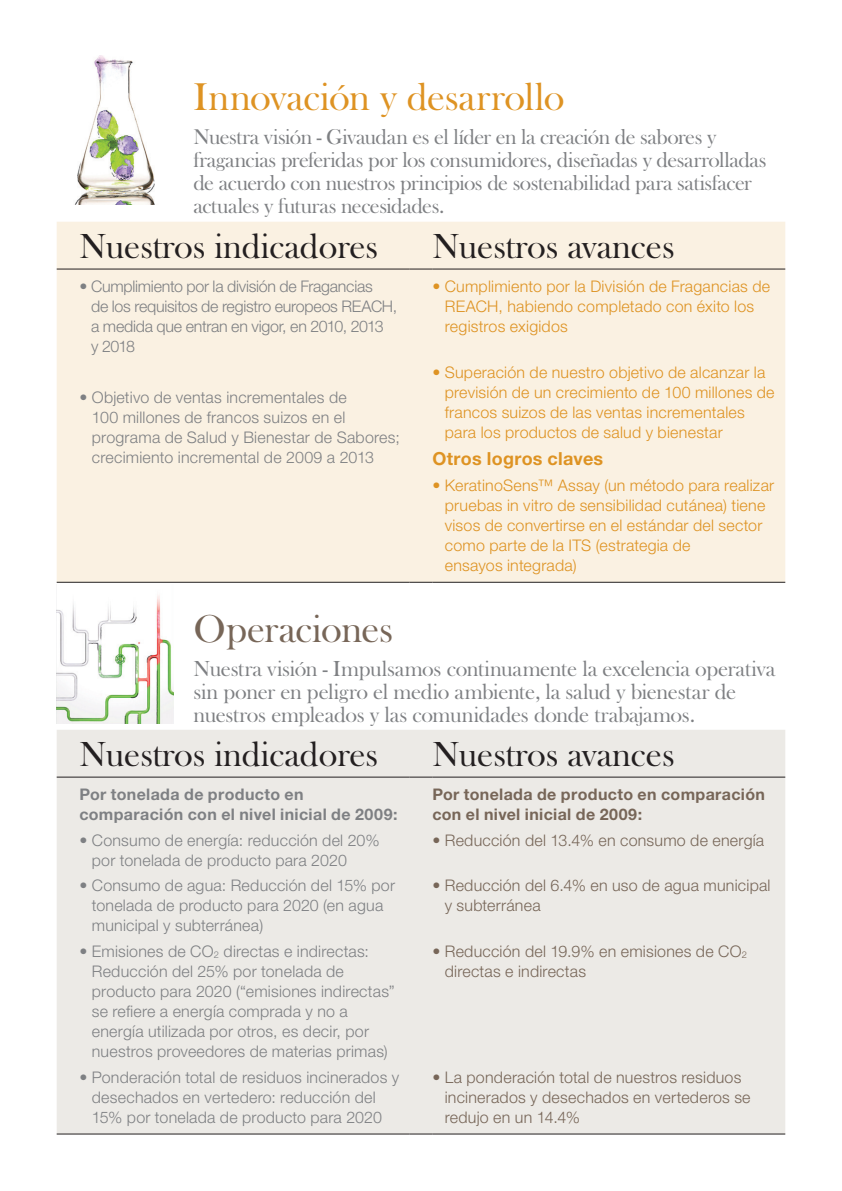
<style>
.page{position:relative;width:842px;height:1191px;background:#fff}
.page>*{position:absolute;margin:0;border:0;box-sizing:border-box;transform-origin:0 0}
.t1{font:40px "Baskerville Old Face EF";letter-spacing:-.01em;color:#de9323}
.t2{font:40px "Baskerville Old Face EF";letter-spacing:-.005em;color:#776658}
.Quote3{font:36px "Baskerville Old Face EF";color:#231f20}
.Heading1_PageTitle{font:22.4px/23px "Baskerville Old Face EF";letter-spacing:-.015em;color:#7e8083}
.Heading6{font:22px/23px "Baskerville Old Face EF";letter-spacing:-.025em;color:#7e8083}
.Heading4{font:700 18px "Helvetica Neue LT Std";letter-spacing:.015em;color:#de9323}
.Bullets{font:300 16px/20px "Helvetica Neue LT Std";letter-spacing:.015em;color:#7e8083}
.Bullets-2{font:300 16px/20px "Helvetica Neue LT Std";letter-spacing:.015em;color:#de9323}
.Bullets-3{font:300 16px/20px "Helvetica Neue LT Std";letter-spacing:.015em;color:#776658}
.Bullets-4{font:300 16px/20px "Helvetica Neue LT Std";letter-spacing:-.015em;color:#7e8083}
.BodyBold2{font:700 16px/20px "Helvetica Neue LT Std";letter-spacing:.02em;color:#7e8083}
.BodyBold2-2{font:700 16px/20px "Helvetica Neue LT Std";letter-spacing:.02em;color:#776658}
</style>
<div class="page">
<img style="left:75px;top:55px;width:80px;height:149px">
<div style="left:57px;top:222px;width:728px;height:360px;background:#faf1e2"></div>
<hr style="left:432px;top:582px;width:353px;height:1px;background:#231f20">
<hr style="left:432px;top:269px;width:353px;height:1px;background:#231f20">
<hr style="left:57px;top:269px;width:353px;height:1px;background:#231f20">
<svg style="left:410px;top:269px;width:22px;height:1px"></svg>
<hr style="left:57px;top:582px;width:353px;height:1px;background:#231f20">
<svg style="left:410px;top:582px;width:22px;height:1px"></svg>
<div style="left:57px;top:730px;width:728px;height:403px;background:#eceae6"></div>
<hr style="left:57px;top:1133px;width:353px;height:1px;background:#231f20">
<svg style="left:410px;top:1133px;width:22px;height:1px"></svg>
<hr style="left:432px;top:1133px;width:353px;height:1px;background:#231f20">
<hr style="left:57px;top:776px;width:353px;height:1px;background:#231f20">
<svg style="left:410px;top:776px;width:22px;height:1px"></svg>
<hr style="left:432px;top:776px;width:353px;height:1px;background:#231f20">
<img style="left:57px;top:595px;width:116px;height:128px">
<p class="t1" style="left:193px;top:74px;width:372px">Innovación y desarrollo</p>
<p class="Heading6" style="left:193px;top:125px;width:575px">Nuestra visión - Givaudan es el líder en la creación de sabores y fragancias preferidas por los consumidores, diseñadas y desarrolladas de acuerdo con nuestros principios de sostenabilidad para satisfacer actuales y futuras necesidades.</p>
<p class="Quote3" style="left:79px;top:226px;width:300px">Nuestros indicadores</p>
<p class="Quote3" style="left:432px;top:226px;width:244px">Nuestros avances</p>
<p class="Bullets-4" style="left:91px;top:276px;width:308px;text-indent:-12px">• Cumplimiento por la división de Fragancias<br>de los requisitos de registro europeos REACH, a medida que entran en vigor, en 2010, 2013<br>y 2018</p>
<p class="Bullets" style="left:92px;top:387px;width:309px;text-indent:-12px">• Objetivo de ventas incrementales de<br>100 millones de francos suizos en el programa de Salud y Bienestar de Sabores; crecimiento incremental de 2009 a 2013</p>
<p class="Bullets-2" style="left:445px;top:276px;width:327px;text-indent:-12px">• Cumplimiento por la División de Fragancias de<br>REACH, habiendo completado con éxito los registros exigidos</p>
<p class="Bullets-2" style="left:445px;top:361px;width:331px;text-indent:-12px">• Superación de nuestro objetivo de alcanzar la previsión de un crecimiento de 100 millones de francos suizos de las ventas incrementales para los productos de salud y bienestar</p>
<p class="Heading4" style="left:432px;top:448px;width:172px">Otros logros claves</p>
<p class="Bullets-2" style="left:445px;top:475px;width:331px;text-indent:-12px">• KeratinoSens™ Assay (un método para realizar pruebas in vitro de sensibilidad cutánea) tiene visos de convertirse en el estándar del sector como parte de la ITS (estrategia de<br>ensayos integrada)</p>
<p class="t2" style="left:193px;top:606px;width:201px">Operaciones</p>
<p class="Heading1_PageTitle" style="left:193px;top:657px;width:583px">Nuestra visión - Impulsamos continuamente la excelencia operativa sin poner en peligro el medio ambiente, la salud y bienestar de nuestros empleados y las comunidades donde trabajamos.</p>
<p class="Quote3" style="left:79px;top:734px;width:300px">Nuestros indicadores</p>
<p class="Quote3" style="left:432px;top:734px;width:244px">Nuestros avances</p>
<p class="BodyBold2" style="left:79px;top:784px;width:320px">Por tonelada de producto en comparación con el nivel inicial de 2009:</p>
<p class="Bullets" style="left:92px;top:829px;width:289px;text-indent:-12px">• Consumo de energía: reducción del 20% por tonelada de producto para 2020</p>
<p class="Bullets" style="left:92px;top:875px;width:305px;text-indent:-12px">• Consumo de agua: Reducción del 15% por tonelada de producto para 2020 (en agua municipal y subterránea)</p>
<p class="Bullets" style="left:92px;top:941px;width:305px;text-indent:-12px">• Emisiones de CO<sub>2</sub> directas e indirectas:<br>Reducción del 25% por tonelada de producto para 2020 (“emisiones indirectas” se refiere a energía comprada y no a energía utilizada por otros, es decir, por nuestros proveedores de materias primas)</p>
<p class="Bullets" style="left:92px;top:1066px;width:309px;text-indent:-12px">• Ponderación total de residuos incinerados y desechados en vertedero: reducción del<br>15% por tonelada de producto para 2020</p>
<p class="BodyBold2-2" style="left:432px;top:784px;width:334px">Por tonelada de producto en comparación con el nivel inicial de 2009:</p>
<p class="Bullets-3" style="left:432px;top:829px;width:333px">• Reducción del 13.4% en consumo de energía</p>
<p class="Bullets-3" style="left:445px;top:875px;width:327px;text-indent:-12px">• Reducción del 6.4% en uso de agua municipal y subterránea</p>
<p class="Bullets-3" style="left:445px;top:941px;width:304px;text-indent:-12px">• Reducción del 19.9% en emisiones de CO<sub>2 </sub>directas e indirectas</p>
<p class="Bullets-3" style="left:445px;top:1066px;width:307px;text-indent:-12px">• La ponderación total de nuestros residuos incinerados y desechados en vertederos se redujo en un 14.4%</p>
</div>
